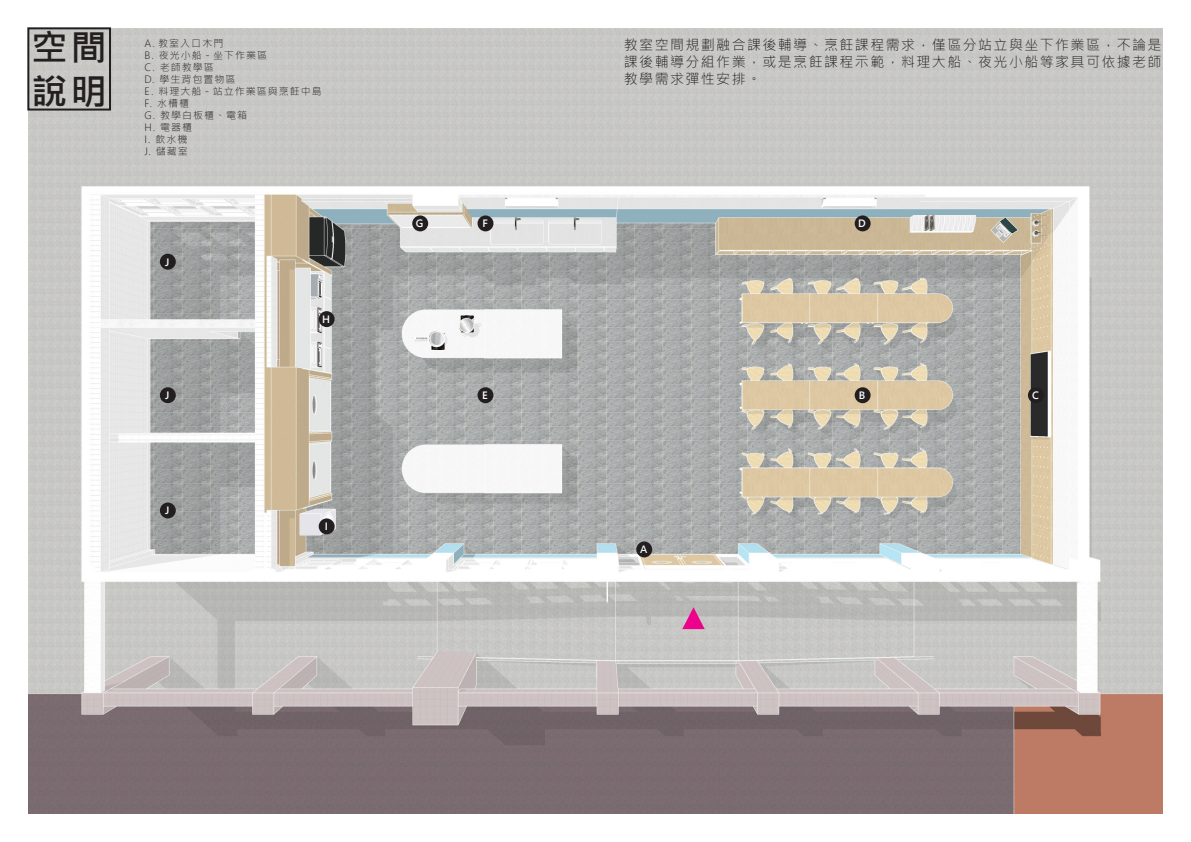
<style>
.page{position:relative;width:1191px;height:842px;background:#fff}
.page>*{position:absolute;margin:0;border:0;box-sizing:border-box;transform-origin:0 0}
.t1{font:700 36px/43.2px "Microsoft Jheng Hei";color:#231f20}
.t2{font:300 14px/16.8px "Microsoft Jheng Hei";letter-spacing:.1em;color:#231f20;text-align:justify}
.t3{font:300 10px "Microsoft Jheng Hei";letter-spacing:.1em;color:#231f20}
.t4{font:700 10px "Microsoft Jheng Hei";color:#fff}
</style>
<div class="page">
<img style="left:28px;top:28px;width:1134px;height:786px">
<div style="left:27px;top:27px;width:84px;height:84px;border:2px solid #231f20"></div>
<div style="left:477px;top:215px;width:16px;height:16px;background:#231f20;border-radius:50%"></div>
<div style="left:412px;top:215px;width:16px;height:16px;background:#231f20;border-radius:50%"></div>
<div style="left:319px;top:311px;width:16px;height:16px;background:#231f20;border-radius:50%"></div>
<div style="left:319px;top:518px;width:16px;height:16px;background:#231f20;border-radius:50%"></div>
<div style="left:160px;top:254px;width:16px;height:16px;background:#231f20;border-radius:50%"></div>
<div style="left:160px;top:387px;width:16px;height:16px;background:#231f20;border-radius:50%"></div>
<div style="left:160px;top:502px;width:16px;height:16px;background:#231f20;border-radius:50%"></div>
<div style="left:477px;top:387px;width:16px;height:16px;background:#231f20;border-radius:50%"></div>
<div style="left:636px;top:541px;width:16px;height:16px;background:#231f20;border-radius:50%"></div>
<div style="left:854px;top:387px;width:16px;height:16px;background:#231f20;border-radius:50%"></div>
<div style="left:1028px;top:387px;width:15px;height:16px;background:#231f20;border-radius:50%"></div>
<div style="left:854px;top:215px;width:16px;height:16px;background:#231f20;border-radius:50%"></div>
<svg style="left:682px;top:607px;width:22px;height:22px"></svg>
<p class="t1" style="left:31px;top:27px;width:77px">空間說明</p>
<p class="t3" style="left:145px;top:37px;width:80px">A. 教室入口木門</p>
<p class="t3" style="left:145px;top:49px;width:124px">B. 夜光小船 - 坐下作業區</p>
<p class="t3" style="left:145px;top:61px;width:71px">C. 老師教學區</p>
<p class="t3" style="left:145px;top:73px;width:92px">D. 學生背包置物區</p>
<p class="t3" style="left:145px;top:85px;width:179px">E. 料理大船 - 站立作業區與烹飪中島</p>
<p class="t3" style="left:145px;top:97px;width:46px">F. 水槽櫃</p>
<p class="t3" style="left:145px;top:109px;width:104px">G. 教學白板櫃、電箱</p>
<p class="t3" style="left:145px;top:121px;width:49px">H. 電器櫃</p>
<p class="t3" style="left:145px;top:133px;width:44px">I. 飲水機</p>
<p class="t3" style="left:145px;top:145px;width:45px">J. 儲藏室</p>
<p class="t4" style="left:165px;top:256px;width:6px">J</p>
<p class="t4" style="left:165px;top:389px;width:6px">J</p>
<p class="t4" style="left:322px;top:313px;width:9px">H</p>
<p class="t4" style="left:165px;top:504px;width:6px">J</p>
<p class="t4" style="left:325px;top:520px;width:5px">I</p>
<p class="t4" style="left:416px;top:217px;width:9px">G</p>
<p class="t4" style="left:482px;top:217px;width:7px">F</p>
<p class="t4" style="left:482px;top:389px;width:7px">E</p>
<p class="t2" style="left:624px;top:37px;width:539px">教室空間規劃融合課後輔導、烹飪課程需求，僅區分站立與坐下作業區，不論是課後輔導分組作業，或是烹飪課程示範，料理大船、夜光小船等家具可依據老師教學需求彈性安排。</p>
<p class="t4" style="left:858px;top:217px;width:9px">D</p>
<p class="t4" style="left:640px;top:543px;width:9px">A</p>
<p class="t4" style="left:859px;top:389px;width:8px">B</p>
<p class="t4" style="left:1032px;top:389px;width:8px">C</p>
</div>
